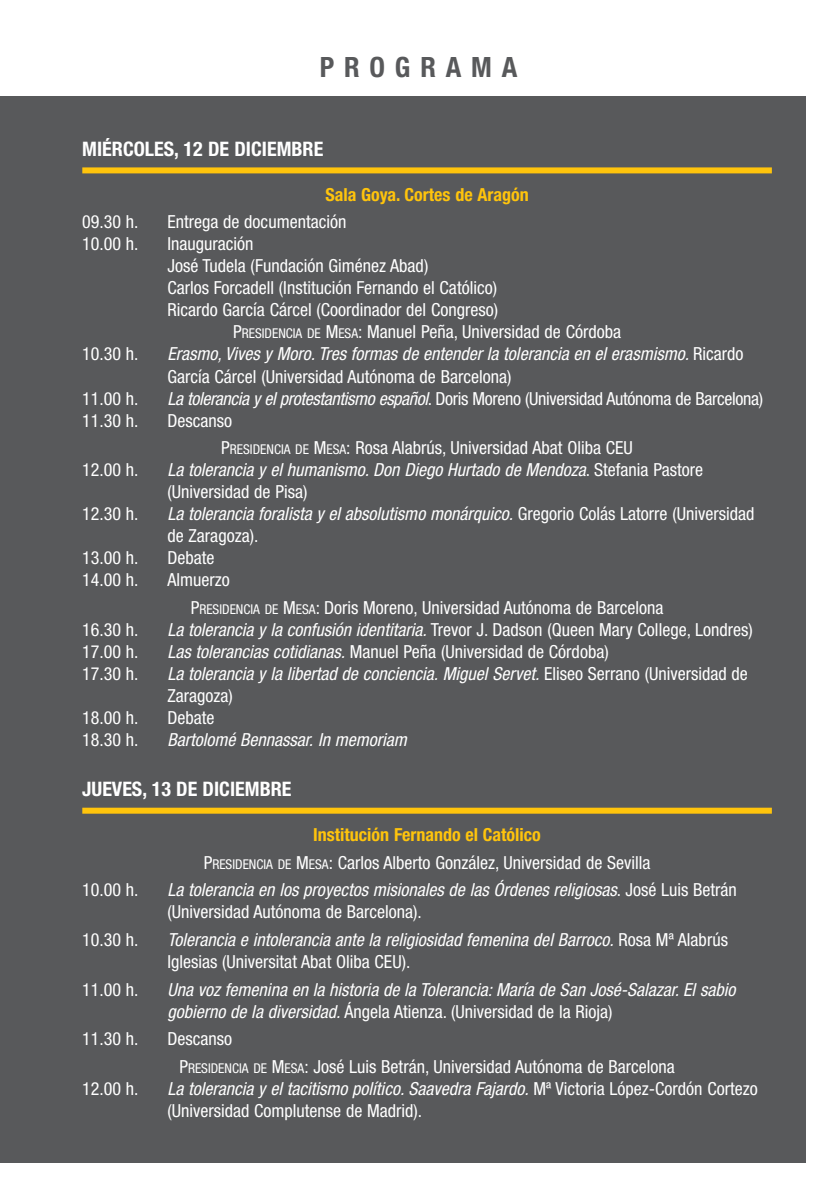
<style>
.page{position:relative;width:840px;height:1191px;background:#fff}
.page>*{position:absolute;margin:0;border:0;box-sizing:border-box;transform-origin:0 0}
.t1{font:700 condensed 28px "Helvetica Neue LT Std";letter-spacing:.35em;color:#58595b}
.t2{font:700 condensed 20px "Helvetica Neue LT Std";color:#fff}
.t3{font:condensed 18px/27.6px "Helvetica Neue LT Std";color:#fff}
.t4{font:italic condensed 18px/22px "Helvetica Neue LT Std";color:#fff}
.t5{font:condensed 18px "Helvetica Neue LT Std";letter-spacing:-.02em;color:#fff}
.t6{font:700 condensed 18px "Helvetica Neue LT Std";color:#ffc40c}
.s1{font-style:inherit}
.s2{font-size:13.6px}
.s3{font-style:normal}
.s4{font-style:italic}
.s5{font-weight:700;color:#ffc40c}
</style>
<div class="page">
<div style="left:0;top:96px;width:805px;height:1066px;background:#58595b"></div>
<div style="left:82px;top:167px;width:689px;height:6px;background:#ffc40c"></div>
<div style="left:82px;top:807px;width:689px;height:6px;background:#ffc40c"></div>
<p class="t1" style="left:319px;top:57px;width:199px">PROGRAMA</p>
<p class="t2" style="left:82px;top:142px;width:242px">MIÉRCOLES, 12 DE DICIEMBRE</p>
<p class="t6" style="left:325px;top:188px;width:205px">Sala Goya. Cortes de Aragón</p>
<p class="t3" style="left:82px;top:210px;width:58px">09.30 h.</p>
<p class="t3" style="left:167px;top:210px;width:180px">Entrega de documentación</p>
<p class="t3" style="left:82px;top:232px;width:58px">10.00 h.</p>
<p class="t3" style="left:167px;top:232px;width:87px">Inauguración</p>
<p class="t3" style="left:167px;top:254px;width:262px">José Tudela (Fundación Giménez Abad)</p>
<p class="t3" style="left:167px;top:276px;width:331px">Carlos Forcadell (Institución Fernando el Católico)</p>
<p class="t3" style="left:167px;top:298px;width:332px">Ricardo García Cárcel (Coordinador del Congreso)</p>
<p class="t3" style="left:233px;top:320px;width:389px"><span class="s1">P</span><span class="s2">RESIDENCIA DE</span> <span class="s1">M</span><span class="s2">ESA</span><span class="s1">:</span> Manuel Peña, Universidad de Córdoba</p>
<p class="t3" style="left:82px;top:342px;width:58px">10.30 h.</p>
<p class="t4" style="left:167px;top:344px;width:577px">Erasmo, Vives y Moro. Tres formas de entender la tolerancia en el erasmismo. <span class="s3">Ricardo<br>García Cárcel (Universidad Autónoma de Barcelona)</span></p>
<p class="t3" style="left:82px;top:386px;width:58px">11.00 h.</p>
<p class="t5" style="left:167px;top:391px;width:596px"><span class="s4">La tolerancia y el protestantismo español</span>. Doris Moreno (Universidad Autónoma de Barcelona)</p>
<p class="t3" style="left:82px;top:408px;width:58px">11.30 h.</p>
<p class="t3" style="left:221px;top:408px;width:413px;text-indent:-54px">Descanso<br><span class="s1">P</span><span class="s2">RESIDENCIA DE</span> <span class="s1">M</span><span class="s2">ESA</span><span class="s1">:</span> Rosa Alabrús, Universidad Abat Oliba CEU</p>
<p class="t3" style="left:82px;top:457px;width:58px">12.00 h.</p>
<p class="t4" style="left:167px;top:460px;width:537px">La tolerancia y el humanismo. Don Diego Hurtado de Mendoza<span class="s3">. Stefania Pastore (Universidad de Pisa)</span></p>
<p class="t3" style="left:82px;top:501px;width:58px">12.30 h.</p>
<p class="t4" style="left:167px;top:504px;width:588px">La tolerancia foralista y el absolutismo monárquico. <span class="s3">Gregorio Colás Latorre (Universidad de Zaragoza).</span></p>
<p class="t3" style="left:82px;top:545px;width:58px">13.00 h.</p>
<p class="t3" style="left:167px;top:545px;width:49px">Debate</p>
<p class="t3" style="left:82px;top:567px;width:58px">14.00 h.</p>
<p class="t3" style="left:190px;top:567px;width:474px;text-indent:-23px">Almuerzo<br><span class="s1">P</span><span class="s2">RESIDENCIA DE</span> <span class="s1">M</span><span class="s2">ESA</span><span class="s1">:</span> Doris Moreno, Universidad Autónoma de Barcelona</p>
<p class="t3" style="left:82px;top:617px;width:58px">16.30 h.</p>
<p class="t3" style="left:167px;top:617px;width:586px"><span class="s4">La tolerancia y la confusión identitaria.</span> Trevor J. Dadson (Queen Mary College, Londres)</p>
<p class="t3" style="left:82px;top:639px;width:58px">17.00 h.</p>
<p class="t3" style="left:167px;top:639px;width:442px"><span class="s4">Las tolerancias cotidianas.</span> Manuel Peña (Universidad de Córdoba)</p>
<p class="t3" style="left:82px;top:661px;width:58px">17.30 h.</p>
<p class="t4" style="left:167px;top:664px;width:581px">La tolerancia y la libertad de conciencia. Miguel Servet. <span class="s3">Eliseo Serrano (Universidad de<br>Zaragoza)</span></p>
<p class="t3" style="left:82px;top:705px;width:58px">18.00 h.</p>
<p class="t3" style="left:167px;top:705px;width:49px">Debate</p>
<p class="t3" style="left:82px;top:727px;width:58px">18.30 h.</p>
<p class="t4" style="left:167px;top:730px;width:241px">Bartolomé Bennassar. In memoriam</p>
<p class="t2" style="left:82px;top:782px;width:211px">JUEVES, 13 DE DICIEMBRE</p>
<p class="t3" style="left:203px;top:822px;width:448px;text-align:center"><span class="s5">Institución Fernando el Católico<br></span><span class="s1">P</span><span class="s2">RESIDENCIA DE</span> <span class="s1">M</span><span class="s2">ESA</span><span class="s1">:</span> Carlos Alberto González, Universidad de Sevilla</p>
<p class="t3" style="left:82px;top:877px;width:58px">10.00 h.</p>
<p class="t4" style="left:167px;top:880px;width:570px">La tolerancia en los proyectos misionales de las Órdenes religiosas<span class="s3">. José Luis Betrán (Universidad Autónoma de Barcelona).</span></p>
<p class="t3" style="left:82px;top:927px;width:58px">10.30 h.</p>
<p class="t4" style="left:167px;top:930px;width:561px">Tolerancia e intolerancia ante la religiosidad femenina del Barroco. <span class="s3">Rosa Mª Alabrús<br>Iglesias (Universitat Abat Oliba CEU).</span></p>
<p class="t3" style="left:82px;top:977px;width:58px">11.00 h.</p>
<p class="t4" style="left:167px;top:980px;width:569px">Una voz femenina en la historia de la Tolerancia: María de San José-Salazar. El sabio gobierno de la diversidad. <span class="s3">Ángela Atienza. (Universidad de la Rioja)</span></p>
<p class="t3" style="left:82px;top:1026px;width:58px">11.30 h.</p>
<p class="t3" style="left:179px;top:1026px;width:496px;text-indent:-12px">Descanso<br><span class="s1">P</span><span class="s2">RESIDENCIA DE</span> <span class="s1">M</span><span class="s2">ESA</span><span class="s1">:</span> José Luis Betrán, Universidad Autónoma de Barcelona</p>
<p class="t3" style="left:82px;top:1076px;width:58px">12.00 h.</p>
<p class="t3" style="left:167px;top:1079px;width:591px;line-height:22px"><span class="s4">La tolerancia y el tacitismo político. Saavedra Fajardo.</span> Mª Victoria López-Cordón Cortezo (Universidad Complutense de Madrid).</p>
</div>
